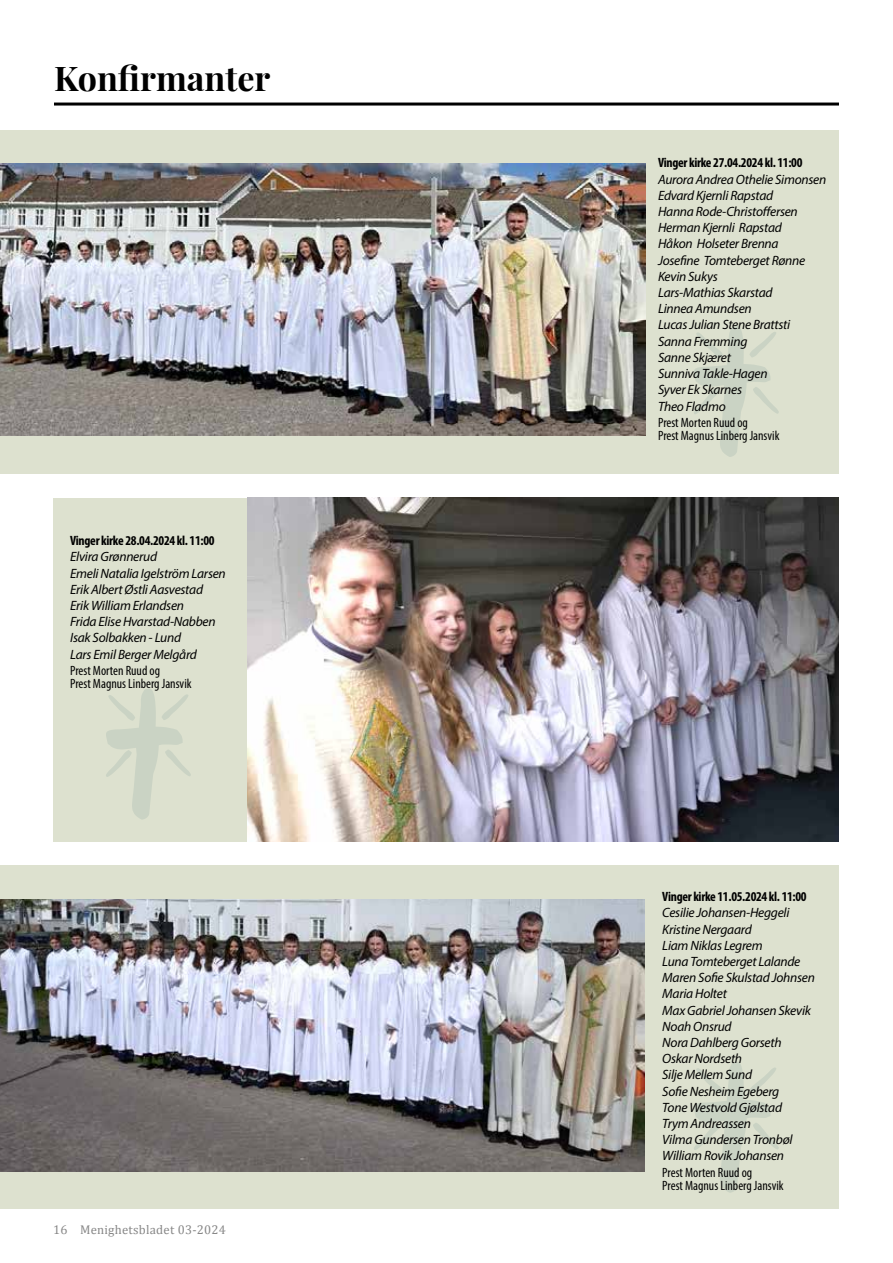
<style>
.page{position:relative;width:893px;height:1263px;background:#fff}
.page>*{position:absolute;margin:0;border:0;box-sizing:border-box;transform-origin:0 0}
.t1{font:700 34.05px "Playfair Display";color:#000}
.t2{font:italic 13.5px/16.2px "Myriad Pro";letter-spacing:-.02em;color:#000}
.t3{font:condensed 13.5px/13.5px "Myriad Pro";color:#000}
.t4{font:700 condensed 13.5px "Myriad Pro";letter-spacing:-.02em;color:#000}
.t5{font:12.75px "Cambria";letter-spacing:.02em;color:#878787}
</style>
<div class="page">
<div style="left:0;top:866px;width:839px;height:343px;background:#dde1cf"></div>
<div style="left:0;top:130px;width:839px;height:343px;background:#dde1cf"></div>
<hr style="left:54px;top:103px;width:785px;height:3px;background:#000">
<svg style="left:694px;top:326px;width:85px;height:131px;background:#d6dccb"></svg>
<img style="left:0;top:164px;width:645px;height:272px">
<div style="left:53px;top:498px;width:195px;height:343px;background:#dde1cf"></div>
<svg style="left:106px;top:689px;width:85px;height:131px;background:#d6dccb"></svg>
<img style="left:248px;top:498px;width:591px;height:343px">
<svg style="left:694px;top:1062px;width:85px;height:131px;background:#d6dccb"></svg>
<img style="left:0;top:899px;width:644px;height:272px">
<h1 class="t1" style="left:54px;top:51px;width:218px">Konfirmanter</h1>
<p class="t4" style="left:70px;top:532px;width:146px">Vinger kirke 28.04.2024 kl. 11:00</p>
<p class="t2" style="left:70px;top:548px;width:157px">Elvira Grønnerud<br>Emeli Natalia Igelström Larsen<br>Erik Albert Østli Aasvestad<br>Erik William Erlandsen<br>Frida Elise Hvarstad-Nabben<br>Isak Solbakken - Lund<br>Lars Emil Berger Melgård</p>
<p class="t3" style="left:70px;top:663px;width:123px">Prest Morten Ruud og<br>Prest Magnus Linberg Jansvik</p>
<p class="t5" style="left:53px;top:1222px;width:174px">16 Menighetsbladet 03-2024</p>
<p class="t4" style="left:658px;top:155px;width:146px">Vinger kirke 27.04.2024 kl. 11:00</p>
<p class="t2" style="left:658px;top:171px;width:170px">Aurora Andrea Othelie Simonsen<br>Edvard Kjernli Rapstad<br>Hanna Rode-Christoffersen<br>Herman Kjernli Rapstad<br>Håkon Holseter Brenna<br>Josefine Tomteberget Rønne<br>Kevin Sukys<br>Lars-Mathias Skarstad<br>Linnea Amundsen<br>Lucas Julian Stene Brattsti<br>Sanna Fremming<br>Sanne Skjæret<br>Sunniva Takle-Hagen<br>Syver Ek Skarnes<br>Theo Fladmo</p>
<p class="t3" style="left:658px;top:415px;width:123px">Prest Morten Ruud og<br>Prest Magnus Linberg Jansvik</p>
<p class="t4" style="left:662px;top:888px;width:146px">Vinger kirke 11.05.2024 kl. 11:00</p>
<p class="t2" style="left:662px;top:904px;width:154px">Cesilie Johansen-Heggeli<br>Kristine Nergaard<br>Liam Niklas Legrem<br>Luna Tomteberget Lalande<br>Maren Sofie Skulstad Johnsen<br>Maria Holtet<br>Max Gabriel Johansen Skevik<br>Noah Onsrud<br>Nora Dahlberg Gorseth<br>Oskar Nordseth<br>Silje Mellem Sund<br>Sofie Nesheim Egeberg<br>Tone Westvold Gjølstad<br>Trym Andreassen<br>Vilma Gundersen Tronbøl<br>William Rovik Johansen</p>
<p class="t3" style="left:662px;top:1165px;width:123px">Prest Morten Ruud og<br>Prest Magnus Linberg Jansvik</p>
</div>
